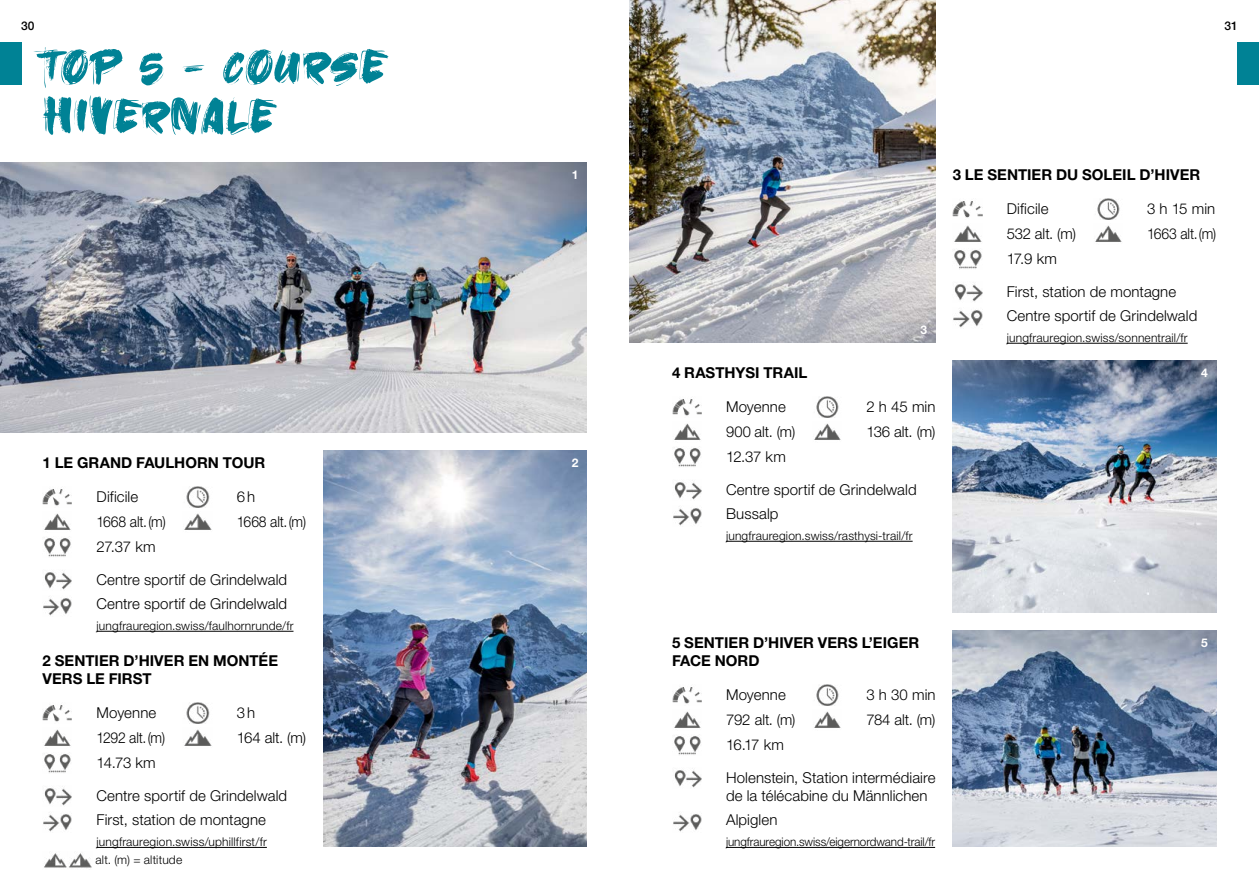
<style>
.page{position:relative;width:1259px;height:893px;background:#fff}
.page>*{position:absolute;margin:0;border:0;box-sizing:border-box;transform-origin:0 0}
.t1{font:60px/49.5px "Gold Under The Mud";letter-spacing:.005em;color:#008295}
.t2{font:300 15px/25.2px "Helvetica Neue LT Std";letter-spacing:.005em;color:#000}
.t3{font:700 15px/18px "Helvetica Neue LT Std";color:#000}
.t4{font:300 12px "Helvetica Neue LT Std";letter-spacing:.015em;color:#000}
.t5{font:300 12px "Helvetica Neue LT Std";letter-spacing:-.005em;color:#000}
.t6{font:700 12px "Helvetica Neue LT Std";color:#fff}
.t7{font:500 12px "Helvetica Neue LT Std";color:#000}
</style>
<div class="page">
<div style="left:0;top:43px;width:21px;height:42px;background:#008295"></div>
<div style="left:1237px;top:43px;width:22px;height:42px;background:#008295"></div>
<img style="left:629px;top:0;width:306px;height:342px">
<img style="left:952px;top:630px;width:264px;height:216px">
<img style="left:672px;top:687px;width:29px;height:17px">
<img style="left:674px;top:711px;width:27px;height:17px">
<img style="left:674px;top:735px;width:27px;height:20px">
<img style="left:816px;top:684px;width:23px;height:21px">
<img style="left:814px;top:711px;width:27px;height:17px">
<img style="left:952px;top:201px;width:30px;height:17px">
<img style="left:954px;top:225px;width:28px;height:17px">
<img style="left:954px;top:249px;width:28px;height:20px">
<img style="left:1097px;top:198px;width:23px;height:21px">
<img style="left:1095px;top:225px;width:27px;height:17px">
<img style="left:672px;top:399px;width:29px;height:17px">
<img style="left:674px;top:423px;width:27px;height:17px">
<img style="left:674px;top:447px;width:27px;height:20px">
<img style="left:816px;top:396px;width:23px;height:21px">
<img style="left:814px;top:423px;width:27px;height:17px">
<img style="left:952px;top:360px;width:264px;height:252px">
<hr style="left:726px;top:847px;width:209px;height:1px;background:#000">
<img style="left:674px;top:770px;width:27px;height:18px">
<img style="left:673px;top:814px;width:28px;height:18px">
<hr style="left:1006px;top:343px;width:181px;height:1px;background:#000">
<img style="left:954px;top:284px;width:28px;height:18px">
<img style="left:953px;top:310px;width:29px;height:18px">
<hr style="left:726px;top:541px;width:186px;height:1px;background:#000">
<img style="left:674px;top:482px;width:27px;height:18px">
<img style="left:673px;top:508px;width:28px;height:18px">
<img style="left:323px;top:450px;width:264px;height:396px">
<img style="left:0;top:162px;width:587px;height:270px">
<img style="left:43px;top:489px;width:29px;height:17px">
<img style="left:44px;top:513px;width:27px;height:17px">
<img style="left:44px;top:537px;width:27px;height:20px">
<img style="left:186px;top:486px;width:24px;height:21px">
<img style="left:184px;top:513px;width:28px;height:17px">
<img style="left:43px;top:705px;width:29px;height:17px">
<img style="left:44px;top:729px;width:27px;height:17px">
<img style="left:44px;top:753px;width:27px;height:20px">
<img style="left:186px;top:702px;width:24px;height:21px">
<img style="left:184px;top:729px;width:28px;height:17px">
<hr style="left:97px;top:631px;width:196px;height:1px;background:#000">
<img style="left:44px;top:572px;width:28px;height:18px">
<img style="left:43px;top:598px;width:29px;height:18px">
<hr style="left:97px;top:847px;width:170px;height:1px;background:#000">
<img style="left:44px;top:788px;width:28px;height:18px">
<img style="left:43px;top:814px;width:29px;height:18px">
<img style="left:44px;top:853px;width:48px;height:15px">
<p class="t7" style="left:21px;top:18px;width:15px">30</p>
<p class="t7" style="left:1224px;top:18px;width:15px">31</p>
<h1 class="t1" style="left:43px;top:41px;width:346px">TOP 5 - COURSE<br>HIVERNALE</h1>
<p class="t3" style="left:43px;top:453px;width:224px">1 LE GRAND FAULHORN TOUR</p>
<p class="t2" style="left:97px;top:484px;width:71px">Dificile<br>1668 alt.(m)<br>27.37 km</p>
<p class="t2" style="left:237px;top:484px;width:71px">6h<br>1668 alt.(m)</p>
<p class="t2" style="left:97px;top:567px;width:192px;line-height:24.5px">Centre sportif de Grindelwald<br>Centre sportif de Grindelwald</p>
<p class="t4" style="left:97px;top:618px;width:198px">jungfrauregion.swiss/faulhornrunde/fr</p>
<p class="t3" style="left:43px;top:651px;width:237px">2 SENTIER D’HIVER EN MONTÉE<br>VERS LE FIRST</p>
<p class="t2" style="left:97px;top:700px;width:70px">Moyenne<br>1292 alt.(m)<br>14.73 km</p>
<p class="t2" style="left:237px;top:700px;width:71px">3h<br>164 alt. (m)</p>
<p class="t2" style="left:97px;top:783px;width:192px;line-height:24.5px">Centre sportif de Grindelwald<br>First, station de montagne</p>
<p class="t4" style="left:97px;top:835px;width:172px">jungfrauregion.swiss/uphillfirst/fr</p>
<p class="t4" style="left:95px;top:852px;width:88px">alt. (m) = altitude</p>
<p class="t6" style="left:572px;top:167px;width:8px">1</p>
<p class="t6" style="left:572px;top:456px;width:8px">2</p>
<p class="t3" style="left:672px;top:363px;width:137px">4 RASTHYSI TRAIL</p>
<p class="t6" style="left:920px;top:322px;width:8px">3</p>
<p class="t2" style="left:726px;top:394px;width:71px">Moyenne<br>900 alt. (m)<br>12.37 km</p>
<p class="t2" style="left:866px;top:394px;width:71px">2 h 45 min<br>136 alt. (m)</p>
<p class="t2" style="left:726px;top:477px;width:192px;line-height:24.5px">Centre sportif de Grindelwald<br>Bussalp</p>
<p class="t4" style="left:726px;top:528px;width:188px">jungfrauregion.swiss/rasthysi-trail/fr</p>
<p class="t3" style="left:952px;top:165px;width:249px">3 LE SENTIER DU SOLEIL D’HIVER</p>
<p class="t2" style="left:1006px;top:196px;width:71px">Dificile<br>532 alt. (m)<br>17.9 km</p>
<p class="t2" style="left:1147px;top:196px;width:71px">3 h 15 min<br>1663 alt.(m)</p>
<p class="t2" style="left:1006px;top:279px;width:192px;line-height:24.5px">First, station de montagne<br>Centre sportif de Grindelwald</p>
<p class="t4" style="left:1006px;top:330px;width:182px">jungfrauregion.swiss/sonnentrail/fr</p>
<p class="t6" style="left:1201px;top:365px;width:8px">4</p>
<p class="t3" style="left:672px;top:633px;width:249px">5 SENTIER D’HIVER VERS L’EIGER<br>FACE NORD</p>
<p class="t2" style="left:726px;top:682px;width:71px">Moyenne<br>792 alt. (m)<br>16.17 km</p>
<p class="t2" style="left:866px;top:682px;width:71px">3 h 30 min<br>784 alt. (m)</p>
<p class="t2" style="left:726px;top:768px;width:211px;line-height:18px">Holenstein, Station intermédiaire de la télécabine du Männlichen</p>
<p class="t2" style="left:726px;top:807px;width:53px">Alpiglen</p>
<p class="t5" style="left:726px;top:835px;width:211px">jungfrauregion.swiss/eigernordwand-trail/fr</p>
<p class="t6" style="left:1201px;top:635px;width:8px">5</p>
</div>
